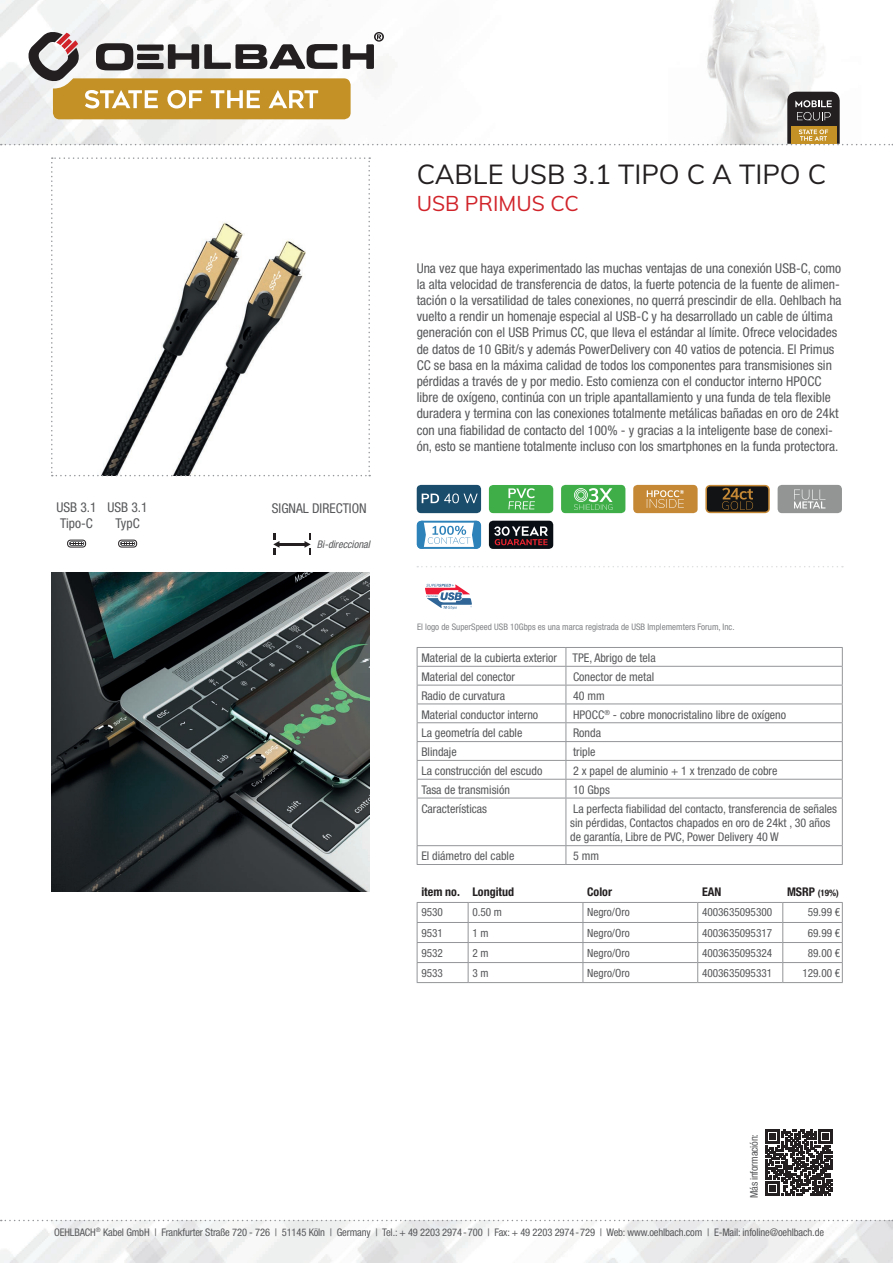
<style>
.page{position:relative;width:893px;height:1263px;background:#fff}
.page>*{position:absolute;margin:0;border:0;box-sizing:border-box;transform-origin:0 0}
.t1{font:27px "Muli";color:#231f20}
.t2{font:21px "Muli";color:#d1232a}
.t3{font:condensed 13.5px/16.2px "Helvetica Neue LTW1 G";color:#57585a}
.t4{font:condensed 12px/14.4px "Helvetica Neue LTW1 G";color:#57585a}
.t5{font:700 condensed 12px "Helvetica Neue LTW1 G";color:#231f20}
.t6{font:condensed 11.25px "Helvetica Neue LTW1 G";color:#57585a}
.t7{font:condensed 10.5px "Helvetica Neue LTW1 G";letter-spacing:-.01em;color:#57585a}
.t8{font:italic condensed 10.5px "Helvetica Neue LTW1 G";color:#57585a}
.t9{font:condensed 9px "Helvetica Neue LTW1 G";color:#808285}
.t10{font:700 condensed 9px "Helvetica Neue LTW1 G";color:#231f20}
.s1{font-size:12px}
</style>
<div class="page">
<img style="left:0;top:1220px;width:893px;height:43px">
<img style="left:0;top:0;width:818px;height:145px">
<svg style="left:1px;top:1220px;width:892px;height:1px"></svg>
<svg style="left:51px;top:157px;width:319px;height:319px"></svg>
<div style="left:417px;top:485px;width:64px;height:28px;background:#1a4c6b;border-radius:4px"></div>
<svg style="left:422px;top:493px;width:56px;height:10px"></svg>
<svg style="left:417px;top:521px;width:64px;height:28px"></svg>
<svg style="left:425px;top:584px;width:47px;height:25px"></svg>
<div style="left:489px;top:485px;width:64px;height:28px;background:#3fae49;border-radius:4px"></div>
<svg style="left:508px;top:488px;width:27px;height:21px"></svg>
<div style="left:489px;top:521px;width:64px;height:28px;background:#090e15;border-radius:4px"></div>
<svg style="left:494px;top:526px;width:54px;height:19px"></svg>
<div style="left:561px;top:485px;width:64px;height:28px;background:#3fae49;border-radius:4px"></div>
<svg style="left:574px;top:488px;width:38px;height:22px"></svg>
<div style="left:633px;top:485px;width:65px;height:28px;background:#c58936;border-radius:4px"></div>
<svg style="left:647px;top:490px;width:37px;height:18px"></svg>
<svg style="left:705px;top:485px;width:65px;height:28px;background:#403320"></svg>
<div style="left:778px;top:485px;width:64px;height:28px;background:#939595;border-radius:4px"></div>
<svg style="left:794px;top:489px;width:31px;height:19px"></svg>
<img style="left:51px;top:573px;width:319px;height:319px">
<div style="left:67px;top:540px;width:19px;height:7px;border:1px solid #231f20;border-radius:3px"></div>
<svg style="left:69px;top:541px;width:15px;height:5px"></svg>
<svg style="left:70px;top:543px;width:13px;height:2px"></svg>
<div style="left:118px;top:540px;width:19px;height:7px;border:1px solid #231f20;border-radius:3px"></div>
<svg style="left:120px;top:541px;width:15px;height:5px"></svg>
<svg style="left:121px;top:543px;width:13px;height:2px"></svg>
<hr style="left:279px;top:543px;width:26px;height:3px;background:#231f20">
<svg style="left:273px;top:533px;width:6px;height:21px"></svg>
<svg style="left:304px;top:533px;width:7px;height:21px"></svg>
<svg style="left:417px;top:566px;width:426px;height:1px"></svg>
<svg style="left:766px;top:1129px;width:66px;height:67px"></svg>
<svg style="left:1px;top:31px;width:892px;height:114px"></svg>
<svg style="left:417px;top:903px;width:426px;height:79px"></svg>
<hr style="left:417px;top:982px;width:51px;height:1px;background:#939598">
<hr style="left:468px;top:982px;width:115px;height:1px;background:#939598">
<hr style="left:583px;top:982px;width:115px;height:1px;background:#939598">
<hr style="left:698px;top:982px;width:85px;height:1px;background:#939598">
<hr style="left:783px;top:982px;width:60px;height:1px;background:#939598">
<hr style="left:417px;top:902px;width:51px;height:1px;background:#939598">
<hr style="left:468px;top:902px;width:115px;height:1px;background:#939598">
<hr style="left:583px;top:902px;width:115px;height:1px;background:#939598">
<hr style="left:698px;top:902px;width:85px;height:1px;background:#939598">
<hr style="left:783px;top:902px;width:60px;height:1px;background:#939598">
<svg style="left:417px;top:647px;width:426px;height:151px"></svg>
<hr style="left:417px;top:798px;width:149px;height:1px;background:#939598">
<hr style="left:417px;top:798px;width:1px;height:47px;background:#939598">
<hr style="left:566px;top:798px;width:277px;height:1px;background:#939598">
<hr style="left:566px;top:798px;width:1px;height:47px;background:#939598">
<hr style="left:842px;top:798px;width:1px;height:47px;background:#939598">
<hr style="left:417px;top:845px;width:149px;height:1px;background:#939598">
<svg style="left:417px;top:846px;width:1px;height:18px"></svg>
<hr style="left:566px;top:845px;width:277px;height:1px;background:#939598">
<svg style="left:566px;top:846px;width:1px;height:18px"></svg>
<svg style="left:842px;top:846px;width:1px;height:18px"></svg>
<hr style="left:417px;top:864px;width:149px;height:1px;background:#939598">
<hr style="left:566px;top:864px;width:277px;height:1px;background:#939598">
<h1 class="t1" style="left:417px;top:155px;width:411px">CABLE USB 3.1 TIPO C A TIPO C</h1>
<h2 class="t2" style="left:417px;top:188px;width:164px">USB PRIMUS CC</h2>
<p class="t3" style="left:56px;top:499px;width:42px">USB 3.1<br>Tipo-C</p>
<p class="t3" style="left:107px;top:499px;width:42px">USB 3.1</p>
<p class="t3" style="left:272px;top:500px;width:96px">SIGNAL DIRECTION</p>
<p class="t3" style="left:115px;top:515px;width:26px">TypC</p>
<p class="t8" style="left:317px;top:538px;width:57px">Bi-direccional</p>
<p class="t3" style="left:417px;top:260px;width:426px">Una vez que haya experimentado las muchas ventajas de una conexión USB-C, como la alta velocidad de transferencia de datos, la fuerte potencia de la fuente de alimen&shy;tación o la versatilidad de tales conexiones, no querrá prescindir de ella. Oehlbach ha vuelto a rendir un homenaje especial al USB-C y ha desarrollado un cable de última generación con el USB Primus CC, que lleva el estándar al límite. Ofrece velocidades de datos de 10 GBit/s y además PowerDelivery con 40 vatios de potencia. El Primus CC se basa en la máxima calidad de todos los componentes para transmisiones sin pérdidas a través de y por medio. Esto comienza con el conductor interno HPOCC libre de oxígeno, continúa con un triple apantallamiento y una funda de tela flexible duradera y termina con las conexiones totalmente metálicas bañadas en oro de 24kt con una fiabilidad de contacto del 100% - y gracias a la inteligente base de conexi&shy;ón, esto se mantiene totalmente incluso con los smartphones en la funda protectora.</p>
<p class="t9" style="left:417px;top:622px;width:319px">El logo de SuperSpeed USB 10Gbps es una marca registrada de USB Implememters Forum, Inc.</p>
<p class="t4" style="left:421px;top:651px;width:137px">Material de la cubierta exterior</p>
<p class="t4" style="left:573px;top:651px;width:85px">TPE, Abrigo de tela</p>
<p class="t4" style="left:421px;top:669px;width:95px">Material del conector</p>
<p class="t4" style="left:573px;top:669px;width:83px">Conector de metal</p>
<p class="t4" style="left:421px;top:688px;width:85px">Radio de curvatura</p>
<p class="t4" style="left:573px;top:688px;width:33px">40 mm</p>
<p class="t4" style="left:421px;top:707px;width:118px">Material conductor interno</p>
<p class="t4" style="left:573px;top:707px;width:215px">HPOCC<sup>®</sup> - cobre monocristalino libre de oxígeno</p>
<p class="t4" style="left:421px;top:726px;width:103px">La geometría del cable</p>
<p class="t4" style="left:573px;top:726px;width:29px">Ronda</p>
<p class="t4" style="left:421px;top:745px;width:37px">Blindaje</p>
<p class="t4" style="left:573px;top:745px;width:24px">triple</p>
<p class="t4" style="left:421px;top:763px;width:123px">La construcción del escudo</p>
<p class="t4" style="left:573px;top:763px;width:206px">2 x papel de aluminio + 1 x trenzado de cobre</p>
<p class="t4" style="left:421px;top:782px;width:90px">Tasa de transmisión</p>
<p class="t4" style="left:573px;top:782px;width:38px">10 Gbps</p>
<p class="t4" style="left:421px;top:801px;width:67px">Características</p>
<p class="t4" style="left:570px;top:801px;width:268px">La perfecta fiabilidad del contacto, transferencia de señales sin pérdidas, Contactos chapados en oro de 24kt , 30 años de garantía, Libre de PVC, Power Delivery 40 W</p>
<p class="t4" style="left:421px;top:849px;width:95px">El diámetro del cable</p>
<p class="t4" style="left:573px;top:849px;width:27px">5 mm</p>
<p class="t5" style="left:421px;top:885px;width:94px">item no. Longitud</p>
<p class="t5" style="left:587px;top:885px;width:26px">Color</p>
<p class="t5" style="left:702px;top:885px;width:21px">EAN</p>
<p class="t10" style="left:787px;top:888px;width:53px"><span class="s1">MSRP</span> (19%)</p>
<p class="t6" style="left:421px;top:906px;width:23px">9530</p>
<p class="t6" style="left:472px;top:906px;width:31px">0.50 m</p>
<p class="t6" style="left:587px;top:906px;width:44px">Negro/Oro</p>
<p class="t6" style="left:702px;top:906px;width:72px">4003635095300</p>
<p class="t6" style="left:808px;top:906px;width:34px">59.99 €</p>
<p class="t6" style="left:421px;top:926px;width:23px">9531</p>
<p class="t6" style="left:472px;top:926px;width:18px">1 m</p>
<p class="t6" style="left:587px;top:926px;width:44px">Negro/Oro</p>
<p class="t6" style="left:702px;top:926px;width:72px">4003635095317</p>
<p class="t6" style="left:808px;top:926px;width:34px">69.99 €</p>
<p class="t6" style="left:421px;top:946px;width:23px">9532</p>
<p class="t6" style="left:472px;top:946px;width:18px">2 m</p>
<p class="t6" style="left:587px;top:946px;width:44px">Negro/Oro</p>
<p class="t6" style="left:702px;top:946px;width:72px">4003635095324</p>
<p class="t6" style="left:808px;top:946px;width:34px">89.00 €</p>
<p class="t6" style="left:421px;top:966px;width:23px">9533</p>
<p class="t6" style="left:472px;top:966px;width:18px">3 m</p>
<p class="t6" style="left:587px;top:966px;width:44px">Negro/Oro</p>
<p class="t6" style="left:702px;top:966px;width:72px">4003635095331</p>
<p class="t6" style="left:802px;top:966px;width:39px">129.00 €</p>
<p class="t7" style="left:748px;top:1198px;width:66px;rotate:-90deg">Más información:</p>
<p class="t7" style="left:54px;top:1226px;width:771px">OEHLBACH<sup>®</sup> Kabel GmbH | Frankfurter Straße 720 - 726 | 51145 Köln | Germany | Tel.: + 49 2203 2974-700 | Fax: + 49 2203 2974-729 | Web: www.oehlbach.com | E-Mail: infoline@oehlbach.de</p>
</div>
